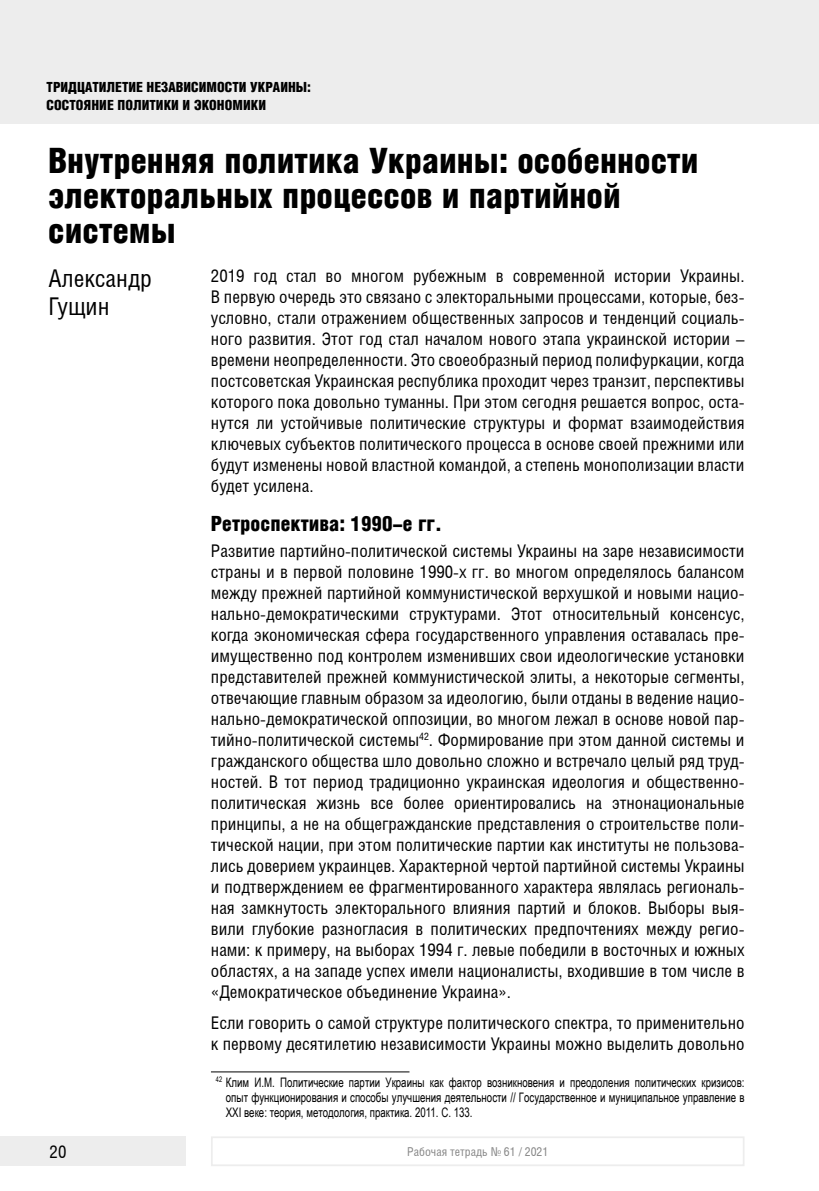
<style>
.page{position:relative;width:819px;height:1191px;background:#fff}
.page>*{position:absolute;margin:0;border:0;box-sizing:border-box;transform-origin:0 0}
.t1{font:900 35px/35px "Helios Cond";color:#000}
.t2{font:24.5px/28px "Helios Cond";color:#000}
.t3{font:900 21px "Helios Cond";color:#000}
.t4{font:17.5px/21px "Helios Cond";color:#000;text-align:justify}
.t5{font:900 14px/17.5px "Helios Cond";color:#000}
.t6{font:13.12px/14.9px "Arial Narrow";color:#000;text-align:justify;scale:.9 1}
.t7{font:12.25px "Helios Cond";color:#878787}
</style>
<div class="page">
<div style="left:0;top:0;width:819px;height:124px;background:#ededed"></div>
<div style="left:0;top:1136px;width:186px;height:30px;background:#ededed"></div>
<div style="left:211px;top:1136px;width:533px;height:30px;border:2px solid #ededed"></div>
<hr style="left:211px;top:1071px;width:198px;height:1px;background:#000">
<p class="t5" style="left:47px;top:79px;width:266px">ТРИДЦАТИЛЕТИЕ НЕЗАВИСИМОСТИ УКРАИНЫ:<br>СОСТОЯНИЕ ПОЛИТИКИ И ЭКОНОМИКИ</p>
<h1 class="t1" style="left:48px;top:143px;width:651px">Внутренняя политика Украины: особенности электоральных процессов и партийной системы</h1>
<h2 class="t2" style="left:49px;top:264px;width:105px">Александр<br>Гущин</h2>
<p class="t4" style="left:211px;top:264px;width:535px">2019 год стал во многом рубежным в современной истории Украины.<br>В первую очередь это связано с электоральными процессами, которые, без&shy;условно, стали отражением общественных запросов и тенденций социаль&shy;ного развития. Этот год стал началом нового этапа украинской истории – времени неопределенности. Это своеобразный период полифуркации, когда постсоветская Украинская республика проходит через транзит, перспективы которого пока довольно туманны. При этом сегодня решается вопрос, оста&shy;нутся ли устойчивые политические структуры и формат взаимодействия ключевых субъектов политического процесса в основе своей прежними или будут изменены новой властной командой, а степень монополизации власти будет усилена.</p>
<p class="t3" style="left:211px;top:512px;width:232px">Ретроспектива: 1990-е гг.</p>
<p class="t4" style="left:211px;top:540px;width:535px">Развитие партийно-политической системы Украины на заре независимости страны и в первой половине 1990-х гг. во многом определялось балансом между прежней партийной коммунистической верхушкой и новыми нацио&shy;нально-демократическими структурами. Этот относительный консенсус, когда экономическая сфера государственного управления оставалась пре&shy;имущественно под контролем изменивших свои идеологические установки представителей прежней коммунистической элиты, а некоторые сегменты, отвечающие главным образом за идеологию, были отданы в ведение нацио&shy;нально-демократической оппозиции, во многом лежал в основе новой пар&shy;тийно-политической системы<sup>42</sup>. Формирование при этом данной системы и гражданского общества шло довольно сложно и встречало целый ряд труд&shy;ностей. В тот период традиционно украинская идеология и общественно&shy;политическая жизнь все более ориентировались на этнонациональные принципы, а не на общегражданские представления о строительстве поли&shy;тической нации, при этом политические партии как институты не пользова&shy;лись доверием украинцев. Характерной чертой партийной системы Украины и подтверждением ее фрагментированного характера являлась региональ&shy;ная замкнутость электорального влияния партий и блоков. Выборы выя&shy;вили глубокие разногласия в политических предпочтениях между регио&shy;нами: к примеру, на выборах 1994 г. левые победили в восточных и южных областях, а на западе успех имели националисты, входившие в том числе в «Демократическое объединение Украина».</p>
<p class="t4" style="left:211px;top:1012px;width:535px">Если говорить о самой структуре политического спектра, то применительно к первому десятилетию независимости Украины можно выделить довольно</p>
<p class="t6" style="left:226px;top:1074px;width:578px;text-indent:-10px"><sup>42</sup> Клим И.М. Политические партии Украины как фактор возникновения и преодоления политических кризисов: опыт функционирования и способы улучшения деятельности // Государственное и муниципальное управление в XXI веке: теория, методология, практика. 2011. С. 133.</p>
<p class="t4" style="left:50px;top:1141px;width:18px">20</p>
<p class="t7" style="left:407px;top:1144px;width:143px">Рабочая тетрадь № 61 / 2021</p>
</div>
